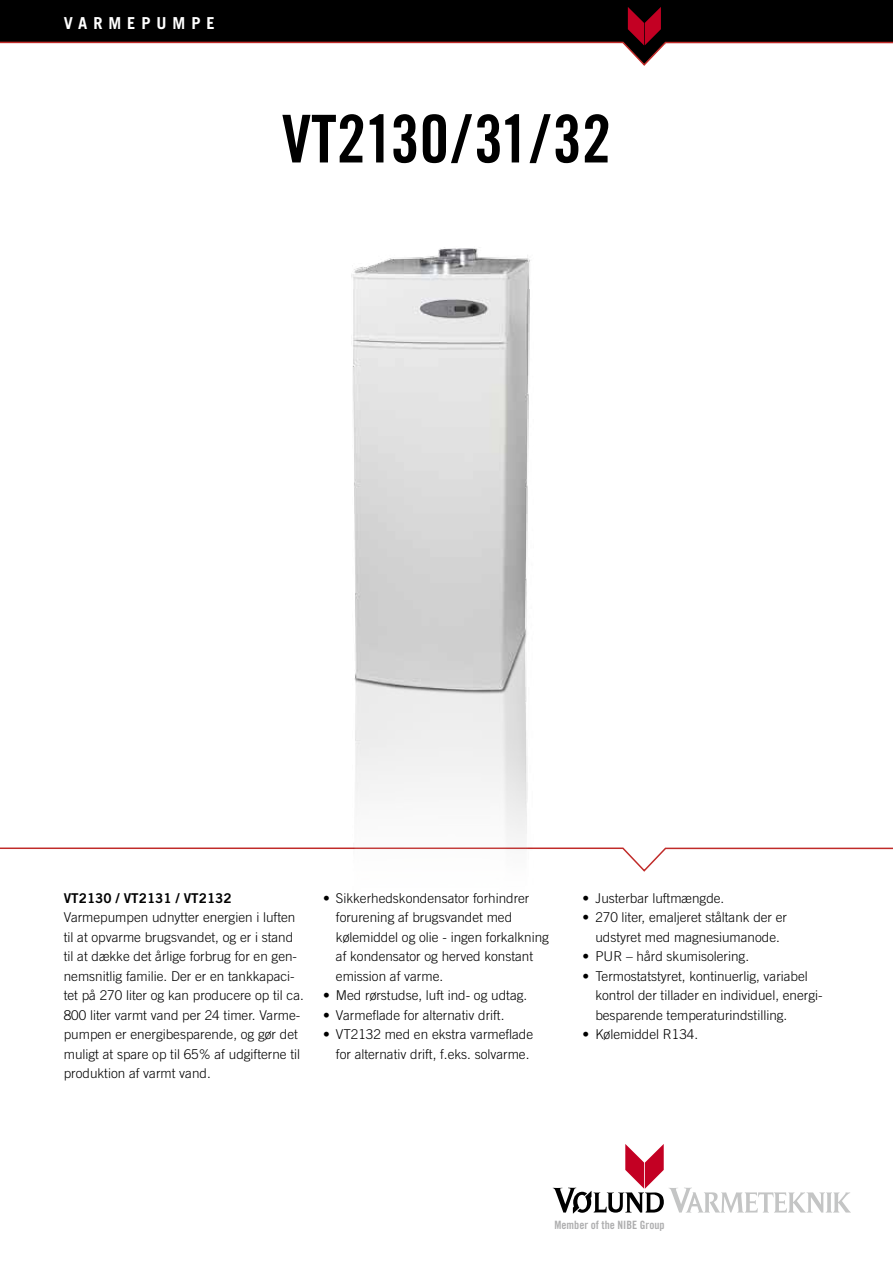
<style>
.page{position:relative;width:893px;height:1263px;background:#fff}
.page>*{position:absolute;margin:0;border:0;box-sizing:border-box;transform-origin:0 0}
.t1{font:66px "Trade Gothic LT Std Bd Cn 20";color:#000}
.t2{font:700 16.5px "Trade Gothic LT Std";letter-spacing:.36em;color:#fff}
.t3{font:300 13.5px/19.5px "Trade Gothic LT Std";color:#000}
.t4{font:13.5px "Trade Gothic LT Std Bd 2";color:#000}
.t5{font:11.4px "Trade Gothic LT Std Bd Cn 20";color:#aeaeaf}
</style>
<div class="page">
<div style="left:0;top:0;width:893px;height:7px;background:#000"></div>
<svg style="left:0;top:7px;width:893px;height:59px"></svg>
<svg style="left:0;top:847px;width:893px;height:25px"></svg>
<svg style="left:553px;top:1144px;width:297px;height:70px"></svg>
<img style="left:248px;top:247px;width:354px;height:625px">
<p class="t2" style="left:64px;top:13px;width:152px">VARMEPUMPE</p>
<h1 class="t1" style="left:282px;top:99px;width:331px">VT2130/31/32</h1>
<p class="t4" style="left:64px;top:889px;width:169px">VT2130 / VT2131 / VT2132</p>
<p class="t3" style="left:64px;top:907px;width:242px">Varmepumpen udnytter energien i luften til at opvarme brugsvandet, og er i stand til at dække det årlige forbrug for en gen&shy;nemsnitlig familie. Der er en tankkapaci&shy;tet på 270 liter og kan producere op til ca.<br>800 liter varmt vand per 24 timer. Varme&shy;pumpen er energibesparende, og gør det muligt at spare op til 65% af udgifterne til produktion af varmt vand.</p>
<p class="t3" style="left:336px;top:888px;width:215px;text-indent:-13px">• Sikkerhedskondensator forhindrer forurening af brugsvandet med kølemiddel og olie - ingen forkalkning af kondensator og herved konstant emission af varme.</p>
<p class="t3" style="left:323px;top:985px;width:206px">• Med rørstudse, luft ind- og udtag.</p>
<p class="t3" style="left:323px;top:1005px;width:183px">• Varmeflade for alternativ drift.</p>
<p class="t3" style="left:323px;top:1024px;width:212px;text-align:right">• VT2132 med en ekstra varmeflade for alternativ drift, f.eks. solvarme.</p>
<p class="t3" style="left:583px;top:888px;width:143px">• Justerbar luftmængde.</p>
<p class="t3" style="left:583px;top:907px;width:206px;text-align:center">• 270 liter, emaljeret ståltank der er udstyret med magnesiumanode.</p>
<p class="t3" style="left:583px;top:946px;width:168px">• PUR – hård skumisolering.</p>
<p class="t3" style="left:595px;top:966px;width:229px;text-indent:-13px">• Termostatstyret, kontinuerlig, variabel kontrol der tillader en individuel, energi&shy;besparende temperaturindstilling.</p>
<p class="t3" style="left:583px;top:1024px;width:117px">• Kølemiddel R134.</p>
<p class="t5" style="left:554px;top:1218px;width:112px">Member of the NIBE Group</p>
</div>
